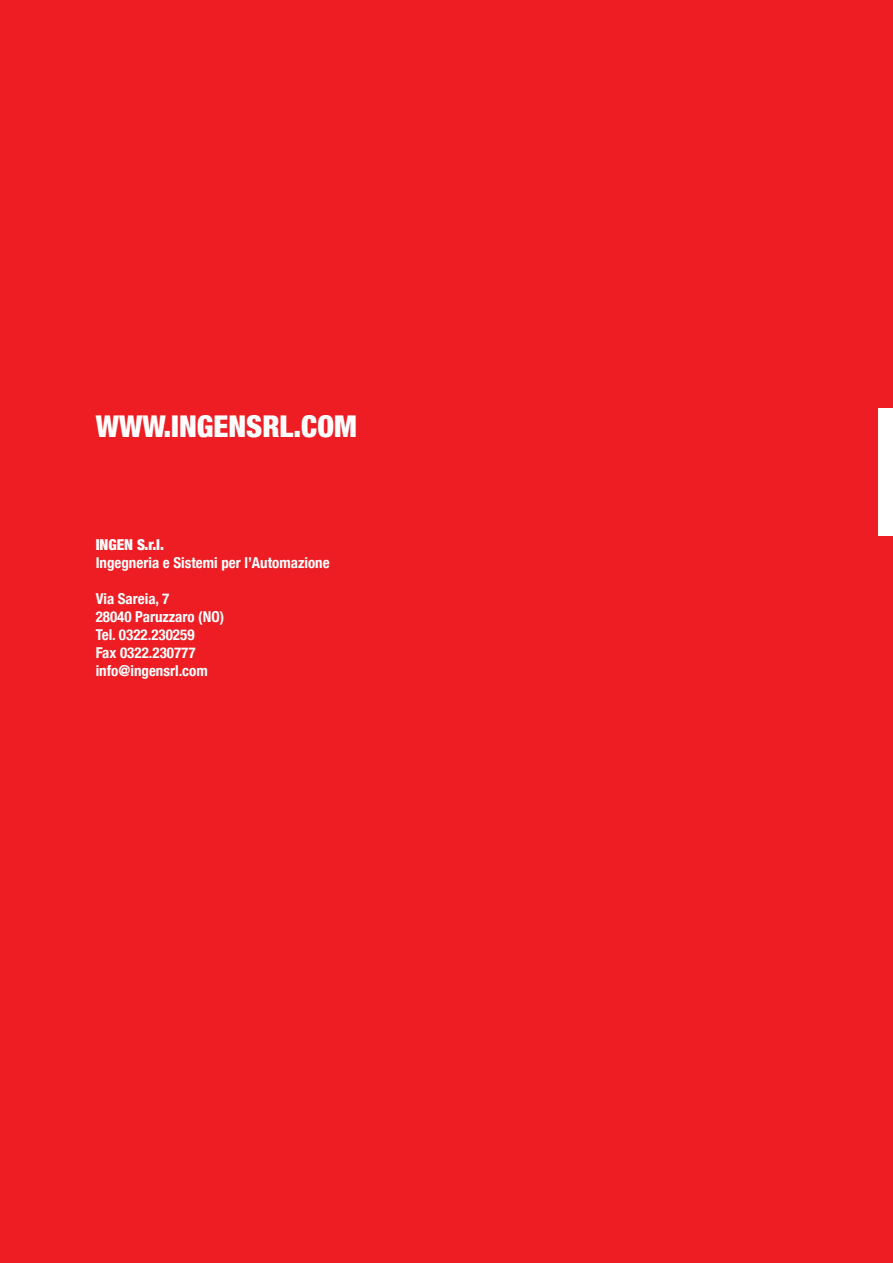
<style>
.page{position:relative;width:893px;height:1263px;background:#ee1d23}
.page>*{position:absolute;margin:0;border:0;box-sizing:border-box;transform-origin:0 0}
.t1{font:900 condensed 30px "Helvetica Neue";color:#fff}
.t2{font:700 condensed 15px/18px "Helvetica Neue";color:#fff}
.t3{font:900 condensed 15px "Helvetica Neue";color:#fff}
</style>
<div class="page">
<div style="left:878px;top:408px;width:15px;height:128px;background:#fff"></div>
<h1 class="t1" style="left:96px;top:408px;width:263px">WWW.INGENSRL.COM</h1>
<p class="t3" style="left:96px;top:536px;width:9px">INGEN</p>
<p class="t3" style="left:137px;top:536px;width:28px">S.R.L.</p>
<p class="t2" style="left:96px;top:554px;width:235px">Ingegneria e Sistemi per l’Automazione</p>
<p class="t2" style="left:96px;top:590px;width:130px">Via Sareia, 7<br>28040 Paruzzaro (NO)<br>Tel. 0322.230259<br>Fax 0322.230777 info@ingensrl.com</p>
</div>
